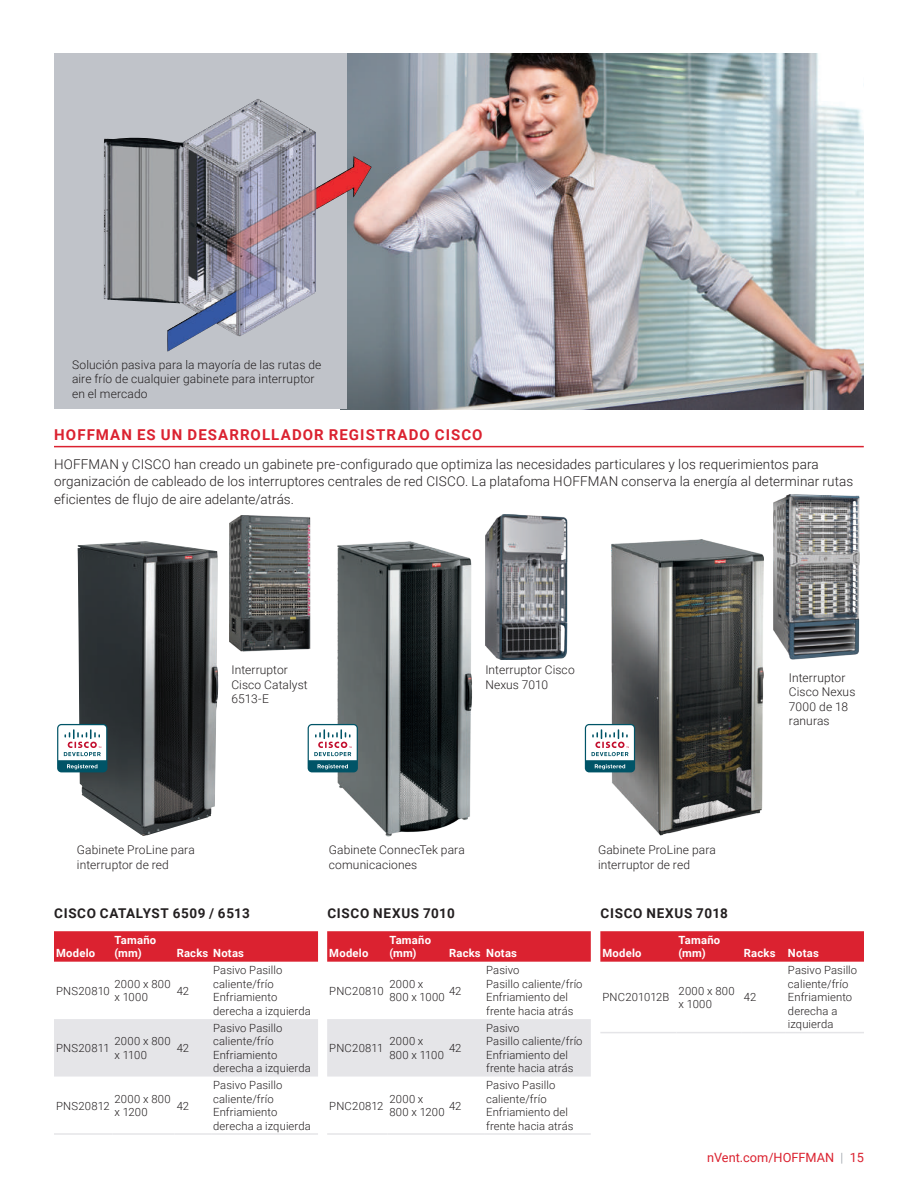
<style>
.page{position:relative;width:918px;height:1188px;background:#fff}
.page>*{position:absolute;margin:0;border:0;box-sizing:border-box;transform-origin:0 0}
.t1{font:700 15px "Roboto";letter-spacing:.075em;color:#db2230}
.t2{font:300 13.5px/18px "Roboto";letter-spacing:.005em;color:#231f20}
.t3{font:700 13.5px "Roboto";letter-spacing:.05em;color:#231f20}
.t4{font:12.75px "Roboto";color:#db2230}
.t5{font:300 12px/14.4px "Roboto";letter-spacing:.01em;color:#231f20}
.t6{font:300 11.25px/13.5px "Roboto";letter-spacing:.01em;color:#231f20}
.t7{font:700 11.25px/13px "Roboto";letter-spacing:.02em;color:#fff}
.t8{font:300 11.25px/13.5px "Roboto";letter-spacing:.03em;color:#231f20}
.t9{font:300 11.25px/13.5px "Roboto";letter-spacing:.035em;color:#231f20}
.s1{font-weight:300;color:#8f959e}
</style>
<div class="page">
<img style="left:347px;top:53px;width:517px;height:356px">
<div style="left:54px;top:53px;width:293px;height:356px;background:#c0c3c9"></div>
<img style="left:104px;top:99px;width:268px;height:253px">
<hr style="left:54px;top:446px;width:810px;height:1px;background:#db2230">
<img style="left:78px;top:541px;width:140px;height:295px">
<div style="left:57px;top:724px;width:50px;height:48px;background:#005467;border-radius:4px"></div>
<svg style="left:58px;top:725px;width:48px;height:44px;background:#bcc9cf"></svg>
<img style="left:329px;top:541px;width:143px;height:296px">
<img style="left:611px;top:540px;width:152px;height:296px">
<img style="left:229px;top:516px;width:81px;height:135px">
<img style="left:485px;top:514px;width:83px;height:145px">
<div style="left:308px;top:724px;width:50px;height:48px;background:#005467;border-radius:4px"></div>
<svg style="left:309px;top:725px;width:48px;height:44px;background:#bcc9cf"></svg>
<div style="left:585px;top:724px;width:50px;height:48px;background:#005467;border-radius:4px"></div>
<svg style="left:586px;top:725px;width:48px;height:44px;background:#bccad0"></svg>
<img style="left:773px;top:494px;width:87px;height:165px">
<div style="left:54px;top:931px;width:264px;height:31px;background:#db2230"></div>
<div style="left:54px;top:1019px;width:264px;height:58px;background:#e5e5e8"></div>
<hr style="left:54px;top:1133px;width:58px;height:2px;background:#e5e5e8">
<hr style="left:112px;top:1133px;width:63px;height:2px;background:#e5e5e8">
<hr style="left:175px;top:1133px;width:36px;height:2px;background:#e5e5e8">
<hr style="left:211px;top:1133px;width:107px;height:2px;background:#e5e5e8">
<svg style="left:327px;top:931px;width:264px;height:31px;background:#db2633"></svg>
<div style="left:327px;top:1019px;width:264px;height:58px;background:#e5e5e8"></div>
<hr style="left:327px;top:1133px;width:60px;height:2px;background:#e5e5e8">
<hr style="left:387px;top:1133px;width:60px;height:2px;background:#e5e5e8">
<hr style="left:447px;top:1133px;width:37px;height:2px;background:#e5e5e8">
<hr style="left:484px;top:1133px;width:107px;height:2px;background:#e5e5e8">
<svg style="left:600px;top:931px;width:264px;height:31px;background:#db2634"></svg>
<hr style="left:600px;top:1032px;width:76px;height:1px;background:#e5e5e8">
<hr style="left:676px;top:1032px;width:66px;height:1px;background:#e5e5e8">
<hr style="left:742px;top:1032px;width:44px;height:1px;background:#e5e5e8">
<hr style="left:786px;top:1032px;width:78px;height:1px;background:#e5e5e8">
<p class="t5" style="left:72px;top:357px;width:251px">Solución pasiva para la mayoría de las rutas de aire frío de cualquier gabinete para interruptor en el mercado</p>
<h1 class="t1" style="left:54px;top:424px;width:430px">HOFFMAN ES UN DESARROLLADOR REGISTRADO CISCO</h1>
<p class="t2" style="left:54px;top:454px;width:801px">HOFFMAN y CISCO han creado un gabinete pre-configurado que optimiza las necesidades particulares y los requerimientos para organización de cableado de los interruptores centrales de red CISCO. La platafoma HOFFMAN conserva la energía al determinar rutas eficientes de flujo de aire adelante/atrás.</p>
<p class="t5" style="left:231px;top:662px;width:78px">Interruptor<br>Cisco Catalyst<br>6513-E</p>
<p class="t5" style="left:485px;top:662px;width:91px">Interruptor Cisco<br>Nexus 7010</p>
<p class="t5" style="left:789px;top:670px;width:68px">Interruptor<br>Cisco Nexus<br>7000 de 18 ranuras</p>
<p class="t5" style="left:77px;top:842px;width:119px">Gabinete ProLine para interruptor de red</p>
<p class="t5" style="left:329px;top:842px;width:137px">Gabinete ConnecTek para comunicaciones</p>
<p class="t5" style="left:598px;top:842px;width:119px">Gabinete ProLine para interruptor de red</p>
<p class="t3" style="left:54px;top:904px;width:197px">CISCO CATALYST 6509 / 6513</p>
<p class="t7" style="left:56px;top:946px;width:41px">Modelo</p>
<p class="t7" style="left:115px;top:933px;width:43px">Tamaño (mm)</p>
<p class="t7" style="left:177px;top:946px;width:69px">Racks Notas</p>
<p class="t3" style="left:327px;top:904px;width:129px">CISCO NEXUS 7010</p>
<p class="t7" style="left:329px;top:946px;width:41px">Modelo</p>
<p class="t7" style="left:389px;top:933px;width:43px">Tamaño (mm)</p>
<p class="t7" style="left:449px;top:946px;width:69px">Racks Notas</p>
<p class="t3" style="left:601px;top:904px;width:129px">CISCO NEXUS 7018</p>
<p class="t7" style="left:603px;top:946px;width:41px">Modelo</p>
<p class="t7" style="left:679px;top:933px;width:43px">Tamaño (mm)</p>
<p class="t7" style="left:744px;top:946px;width:76px">Racks Notas</p>
<p class="t6" style="left:56px;top:983px;width:55px">PNS20810</p>
<p class="t9" style="left:115px;top:977px;width:58px">2000 x 800 x 1000</p>
<p class="t6" style="left:177px;top:983px;width:14px">42</p>
<p class="t6" style="left:56px;top:1041px;width:55px">PNS20811</p>
<p class="t8" style="left:115px;top:1034px;width:58px">2000 x 800 x 1100</p>
<p class="t6" style="left:177px;top:1041px;width:14px">42</p>
<p class="t6" style="left:213px;top:963px;width:99px">Pasivo Pasillo caliente/frío<br>Enfriamiento derecha a izquierda</p>
<p class="t6" style="left:213px;top:1021px;width:99px">Pasivo Pasillo caliente/frío<br>Enfriamiento derecha a izquierda</p>
<p class="t6" style="left:329px;top:983px;width:56px">PNC20810</p>
<p class="t9" style="left:389px;top:977px;width:57px">2000 x<br>800 x 1000</p>
<p class="t6" style="left:449px;top:983px;width:14px">42</p>
<p class="t6" style="left:329px;top:1041px;width:56px">PNC20811</p>
<p class="t8" style="left:389px;top:1034px;width:56px">2000 x<br>800 x 1100</p>
<p class="t6" style="left:449px;top:1041px;width:14px">42</p>
<p class="t6" style="left:486px;top:963px;width:98px">Pasivo<br>Pasillo caliente/frío<br>Enfriamiento del frente hacia atrás</p>
<p class="t6" style="left:486px;top:1021px;width:98px">Pasivo<br>Pasillo caliente/frío<br>Enfriamiento del frente hacia atrás</p>
<p class="t6" style="left:603px;top:990px;width:68px">PNC201012B</p>
<p class="t9" style="left:679px;top:983px;width:58px">2000 x 800 x 1000</p>
<p class="t6" style="left:744px;top:990px;width:14px">42</p>
<p class="t6" style="left:788px;top:963px;width:71px">Pasivo Pasillo caliente/frío<br>Enfriamiento derecha a izquierda</p>
<p class="t6" style="left:56px;top:1098px;width:55px">PNS20812</p>
<p class="t8" style="left:115px;top:1092px;width:58px">2000 x 800 x 1200</p>
<p class="t6" style="left:177px;top:1098px;width:14px">42</p>
<p class="t6" style="left:213px;top:1078px;width:99px">Pasivo Pasillo caliente/frío<br>Enfriamiento derecha a izquierda</p>
<p class="t6" style="left:329px;top:1098px;width:56px">PNC20812</p>
<p class="t8" style="left:389px;top:1092px;width:57px">2000 x<br>800 x 1200</p>
<p class="t6" style="left:449px;top:1098px;width:14px">42</p>
<p class="t6" style="left:486px;top:1078px;width:89px">Pasivo Pasillo caliente/frío<br>Enfriamiento del frente hacia atrás</p>
<p class="t4" style="left:707px;top:1148px;width:158px">nVent.com/HOFFMAN <span class="s1">|</span> 15</p>
</div>
